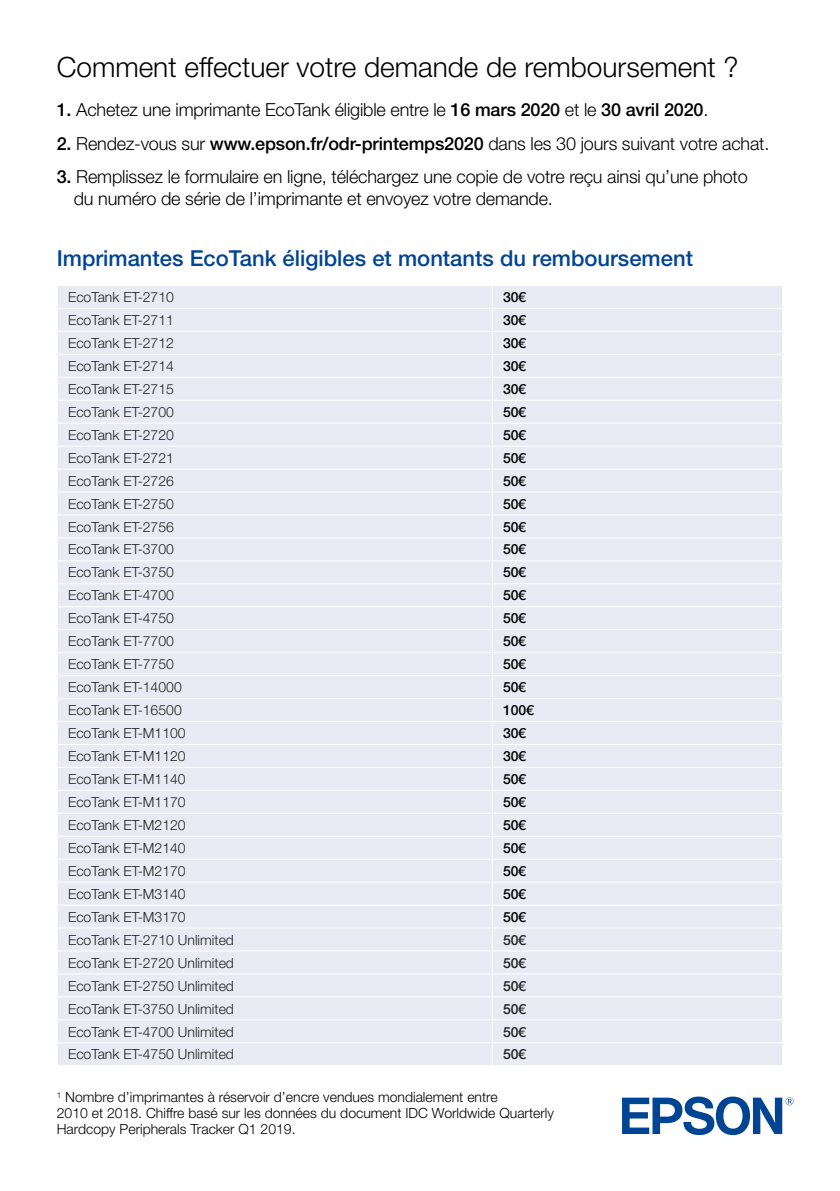
<style>
.page{position:relative;width:840px;height:1191px;background:#fff}
.page>*{position:absolute;margin:0;border:0;box-sizing:border-box;transform-origin:0 0}
.t1{font:300 28px "Helvetica Neue LT Std";color:#000}
.t2{font:500 22px "Helvetica Neue LT Std";color:#004494}
.t3{font:300 18px/22px "Helvetica Neue LT Std";letter-spacing:-.01em;color:#000}
.t4{font:300 14px "Helvetica Neue LT Std";color:#222}
.t5{font:300 14px/16px "Helvetica Neue LT Std";color:#000}
.t6{font:500 14px "Helvetica Neue LT Std";color:#000}
.t7{font:500 14px "Helvetica Neue LT Std";color:#222}
.s1{font-weight:500}
</style>
<div class="page">
<svg style="left:622px;top:1096px;width:171px;height:39px"></svg>
<div style="left:58px;top:286px;width:723px;height:779px;background:#e9eaf4"></div>
<hr style="left:57px;top:308px;width:435px;height:1px;background:#fff">
<hr style="left:492px;top:308px;width:290px;height:1px;background:#fff">
<hr style="left:57px;top:331px;width:435px;height:1px;background:#fff">
<hr style="left:492px;top:331px;width:290px;height:1px;background:#fff">
<hr style="left:57px;top:354px;width:435px;height:1px;background:#fff">
<hr style="left:492px;top:354px;width:290px;height:1px;background:#fff">
<hr style="left:57px;top:377px;width:435px;height:1px;background:#fff">
<hr style="left:492px;top:377px;width:290px;height:1px;background:#fff">
<hr style="left:57px;top:400px;width:435px;height:1px;background:#fff">
<hr style="left:492px;top:400px;width:290px;height:1px;background:#fff">
<hr style="left:57px;top:423px;width:435px;height:1px;background:#fff">
<hr style="left:492px;top:423px;width:290px;height:1px;background:#fff">
<hr style="left:57px;top:445px;width:435px;height:1px;background:#fff">
<hr style="left:492px;top:445px;width:290px;height:1px;background:#fff">
<hr style="left:57px;top:468px;width:435px;height:1px;background:#fff">
<hr style="left:492px;top:468px;width:290px;height:1px;background:#fff">
<hr style="left:57px;top:491px;width:435px;height:1px;background:#fff">
<hr style="left:492px;top:491px;width:290px;height:1px;background:#fff">
<hr style="left:57px;top:514px;width:435px;height:1px;background:#fff">
<hr style="left:492px;top:514px;width:290px;height:1px;background:#fff">
<hr style="left:57px;top:537px;width:435px;height:1px;background:#fff">
<hr style="left:492px;top:537px;width:290px;height:1px;background:#fff">
<hr style="left:57px;top:560px;width:435px;height:1px;background:#fff">
<hr style="left:492px;top:560px;width:290px;height:1px;background:#fff">
<hr style="left:57px;top:583px;width:435px;height:1px;background:#fff">
<hr style="left:492px;top:583px;width:290px;height:1px;background:#fff">
<hr style="left:57px;top:606px;width:435px;height:1px;background:#fff">
<hr style="left:492px;top:606px;width:290px;height:1px;background:#fff">
<hr style="left:57px;top:629px;width:435px;height:1px;background:#fff">
<hr style="left:492px;top:629px;width:290px;height:1px;background:#fff">
<hr style="left:57px;top:652px;width:435px;height:1px;background:#fff">
<hr style="left:492px;top:652px;width:290px;height:1px;background:#fff">
<hr style="left:57px;top:675px;width:435px;height:1px;background:#fff">
<hr style="left:492px;top:675px;width:290px;height:1px;background:#fff">
<hr style="left:57px;top:698px;width:435px;height:1px;background:#fff">
<hr style="left:492px;top:698px;width:290px;height:1px;background:#fff">
<hr style="left:57px;top:721px;width:435px;height:1px;background:#fff">
<hr style="left:492px;top:721px;width:290px;height:1px;background:#fff">
<hr style="left:57px;top:744px;width:435px;height:1px;background:#fff">
<hr style="left:492px;top:744px;width:290px;height:1px;background:#fff">
<hr style="left:57px;top:767px;width:435px;height:1px;background:#fff">
<hr style="left:492px;top:767px;width:290px;height:1px;background:#fff">
<hr style="left:57px;top:790px;width:435px;height:1px;background:#fff">
<hr style="left:492px;top:790px;width:290px;height:1px;background:#fff">
<hr style="left:57px;top:812px;width:435px;height:1px;background:#fff">
<hr style="left:492px;top:812px;width:290px;height:1px;background:#fff">
<hr style="left:57px;top:835px;width:435px;height:1px;background:#fff">
<hr style="left:492px;top:835px;width:290px;height:1px;background:#fff">
<hr style="left:57px;top:858px;width:435px;height:1px;background:#fff">
<hr style="left:492px;top:858px;width:290px;height:1px;background:#fff">
<hr style="left:57px;top:881px;width:435px;height:1px;background:#fff">
<hr style="left:492px;top:881px;width:290px;height:1px;background:#fff">
<hr style="left:57px;top:904px;width:435px;height:1px;background:#fff">
<hr style="left:492px;top:904px;width:290px;height:1px;background:#fff">
<hr style="left:57px;top:927px;width:435px;height:1px;background:#fff">
<hr style="left:492px;top:927px;width:290px;height:1px;background:#fff">
<hr style="left:57px;top:950px;width:435px;height:1px;background:#fff">
<hr style="left:492px;top:950px;width:290px;height:1px;background:#fff">
<hr style="left:57px;top:973px;width:435px;height:1px;background:#fff">
<hr style="left:492px;top:973px;width:290px;height:1px;background:#fff">
<hr style="left:57px;top:996px;width:435px;height:1px;background:#fff">
<hr style="left:492px;top:996px;width:290px;height:1px;background:#fff">
<hr style="left:57px;top:1019px;width:435px;height:1px;background:#fff">
<hr style="left:492px;top:1019px;width:290px;height:1px;background:#fff">
<hr style="left:57px;top:1042px;width:435px;height:1px;background:#fff">
<hr style="left:492px;top:1042px;width:290px;height:1px;background:#fff">
<svg style="left:491px;top:286px;width:1px;height:779px"></svg>
<svg style="left:781px;top:286px;width:1px;height:779px"></svg>
<h1 class="t1" style="left:57px;top:50px;width:683px">Comment effectuer votre demande de remboursement ?</h1>
<p class="t3" style="left:57px;top:98px;width:652px"><span class="s1">1.</span> Achetez une imprimante EcoTank éligible entre le <span class="s1">16 mars 2020</span> et le <span class="s1">30 avril 2020</span>.</p>
<p class="t3" style="left:57px;top:132px;width:713px"><span class="s1">2.</span> Rendez-vous sur <span class="s1">www.epson.fr/odr-printemps2020</span> dans les 30 jours suivant votre achat.</p>
<p class="t3" style="left:74px;top:165px;width:675px;text-indent:-17px"><span class="s1">3.</span> Remplissez le formulaire en ligne, téléchargez une copie de votre reçu ainsi qu’une photo du numéro de série de l’imprimante et envoyez votre demande.</p>
<h2 class="t2" style="left:57px;top:244px;width:637px">Imprimantes EcoTank éligibles et montants du remboursement</h2>
<p class="t4" style="left:68px;top:288px;width:107px">EcoTank ET-2710</p>
<p class="t6" style="left:502px;top:289px;width:25px">30€</p>
<p class="t4" style="left:68px;top:311px;width:107px">EcoTank ET-2711</p>
<p class="t6" style="left:502px;top:311px;width:25px">30€</p>
<p class="t4" style="left:68px;top:334px;width:107px">EcoTank ET-2712</p>
<p class="t6" style="left:502px;top:334px;width:25px">30€</p>
<p class="t4" style="left:68px;top:357px;width:107px">EcoTank ET-2714</p>
<p class="t6" style="left:502px;top:357px;width:25px">30€</p>
<p class="t4" style="left:68px;top:380px;width:107px">EcoTank ET-2715</p>
<p class="t6" style="left:502px;top:380px;width:25px">30€</p>
<p class="t4" style="left:68px;top:403px;width:107px">EcoTank ET-2700</p>
<p class="t6" style="left:502px;top:403px;width:25px">50€</p>
<p class="t4" style="left:68px;top:426px;width:107px">EcoTank ET-2720</p>
<p class="t6" style="left:502px;top:426px;width:25px">50€</p>
<p class="t4" style="left:68px;top:449px;width:107px">EcoTank ET-2721</p>
<p class="t6" style="left:502px;top:449px;width:25px">50€</p>
<p class="t4" style="left:68px;top:472px;width:107px">EcoTank ET-2726</p>
<p class="t6" style="left:502px;top:472px;width:25px">50€</p>
<p class="t4" style="left:68px;top:495px;width:107px">EcoTank ET-2750</p>
<p class="t6" style="left:502px;top:495px;width:25px">50€</p>
<p class="t4" style="left:68px;top:518px;width:107px">EcoTank ET-2756</p>
<p class="t6" style="left:502px;top:518px;width:25px">50€</p>
<p class="t4" style="left:68px;top:541px;width:107px">EcoTank ET-3700</p>
<p class="t6" style="left:502px;top:541px;width:25px">50€</p>
<p class="t4" style="left:68px;top:564px;width:107px">EcoTank ET-3750</p>
<p class="t6" style="left:502px;top:564px;width:25px">50€</p>
<p class="t4" style="left:68px;top:587px;width:107px">EcoTank ET-4700</p>
<p class="t6" style="left:502px;top:587px;width:25px">50€</p>
<p class="t4" style="left:68px;top:610px;width:107px">EcoTank ET-4750</p>
<p class="t6" style="left:502px;top:610px;width:25px">50€</p>
<p class="t4" style="left:68px;top:633px;width:107px">EcoTank ET-7700</p>
<p class="t6" style="left:502px;top:633px;width:25px">50€</p>
<p class="t4" style="left:68px;top:655px;width:107px">EcoTank ET-7750</p>
<p class="t6" style="left:502px;top:656px;width:25px">50€</p>
<p class="t4" style="left:68px;top:678px;width:115px">EcoTank ET-14000</p>
<p class="t6" style="left:502px;top:679px;width:25px">50€</p>
<p class="t4" style="left:68px;top:701px;width:115px">EcoTank ET-16500</p>
<p class="t6" style="left:502px;top:702px;width:33px">100€</p>
<p class="t4" style="left:68px;top:724px;width:119px">EcoTank ET-M1100</p>
<p class="t6" style="left:502px;top:724px;width:25px">30€</p>
<p class="t4" style="left:68px;top:747px;width:119px">EcoTank ET-M1120</p>
<p class="t6" style="left:502px;top:747px;width:25px">30€</p>
<p class="t4" style="left:68px;top:770px;width:119px">EcoTank ET-M1140</p>
<p class="t6" style="left:502px;top:770px;width:25px">50€</p>
<p class="t4" style="left:68px;top:793px;width:119px">EcoTank ET-M1170</p>
<p class="t6" style="left:502px;top:793px;width:25px">50€</p>
<p class="t4" style="left:68px;top:816px;width:119px">EcoTank ET-M2120</p>
<p class="t6" style="left:502px;top:816px;width:25px">50€</p>
<p class="t4" style="left:68px;top:839px;width:119px">EcoTank ET-M2140</p>
<p class="t6" style="left:502px;top:839px;width:25px">50€</p>
<p class="t4" style="left:68px;top:862px;width:119px">EcoTank ET-M2170</p>
<p class="t6" style="left:502px;top:862px;width:25px">50€</p>
<p class="t4" style="left:68px;top:885px;width:119px">EcoTank ET-M3140</p>
<p class="t6" style="left:502px;top:885px;width:25px">50€</p>
<p class="t4" style="left:68px;top:908px;width:119px">EcoTank ET-M3170</p>
<p class="t6" style="left:502px;top:908px;width:25px">50€</p>
<p class="t4" style="left:68px;top:931px;width:167px">EcoTank ET-2710 Unlimited</p>
<p class="t7" style="left:502px;top:931px;width:25px">50€</p>
<p class="t4" style="left:68px;top:954px;width:167px">EcoTank ET-2720 Unlimited</p>
<p class="t7" style="left:502px;top:954px;width:25px">50€</p>
<p class="t4" style="left:68px;top:977px;width:167px">EcoTank ET-2750 Unlimited</p>
<p class="t7" style="left:502px;top:977px;width:25px">50€</p>
<p class="t4" style="left:68px;top:1000px;width:167px">EcoTank ET-3750 Unlimited</p>
<p class="t7" style="left:502px;top:1000px;width:25px">50€</p>
<p class="t4" style="left:68px;top:1023px;width:167px">EcoTank ET-4700 Unlimited</p>
<p class="t7" style="left:502px;top:1023px;width:25px">50€</p>
<p class="t4" style="left:68px;top:1046px;width:167px">EcoTank ET-4750 Unlimited</p>
<p class="t7" style="left:502px;top:1046px;width:25px">50€</p>
<p class="t5" style="left:57px;top:1089px;width:498px"><sup>1</sup> Nombre d’imprimantes à réservoir d’encre vendues mondialement entre<br>2010 et 2018. Chiffre basé sur les données du document IDC Worldwide Quarterly<br>Hardcopy Peripherals Tracker Q1 2019.</p>
</div>
